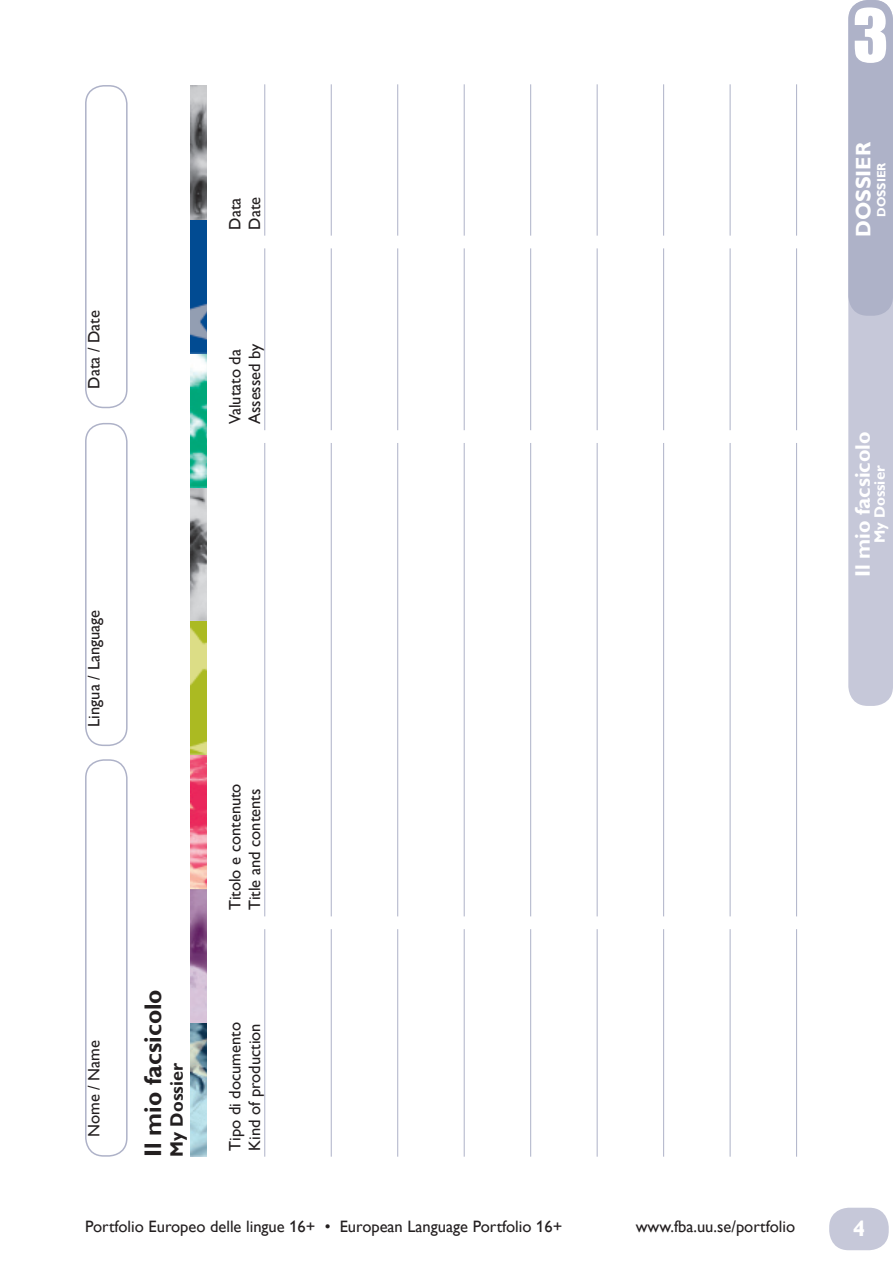
<style>
.page{position:relative;width:893px;height:1263px;background:#fff}
.page>*{position:absolute;margin:0;border:0;box-sizing:border-box;transform-origin:0 0}
.t1{font:67.5px "Impact";color:#fff}
.ESP_rubrik{font:700 24px "Gill Alt One";color:#231f20}
.ESP_underrubrik{font:700 22.5px "Gill Alt One";color:#fff}
.ESP_rubrik-2{font:700 21px "Gill Alt One";letter-spacing:-.005em;color:#fff}
.ESP_rubrik-3{font:700 18px "Gill Alt One";color:#231f20}
.ESP_tabell_rubrik{font:16.5px "Gill Alt One";color:#231f20}
.ESP_rubrik-4{font:700 15px "Gill Alt One";color:#fff}
.t2{font:700 12px "Gill Alt One";color:#fff}
</style>
<div class="page">
<div style="left:829px;top:1208px;width:60px;height:42px;background:#c6c8d9;border-radius:20px"></div>
<div style="left:85px;top:759px;width:43px;height:398px;border:2px solid #aeb2c8;border-radius:18px"></div>
<div style="left:85px;top:423px;width:43px;height:323px;border:2px solid #aeb2c8;border-radius:18px"></div>
<div style="left:85px;top:85px;width:43px;height:323px;border:2px solid #aeb2c8;border-radius:18px"></div>
<img style="left:190px;top:86px;width:16px;height:1070px">
<div style="left:848px;top:0;width:45px;height:706px;background:#c6c8d9;border-radius:20px"></div>
<div style="left:848px;top:0;width:45px;height:316px;background:#aeb2c8;border-radius:20px"></div>
<hr style="left:264px;top:929px;width:1px;height:228px;background:#aeb2c8">
<hr style="left:264px;top:443px;width:1px;height:473px;background:#aeb2c8">
<hr style="left:264px;top:248px;width:1px;height:182px;background:#aeb2c8">
<hr style="left:264px;top:84px;width:1px;height:152px;background:#aeb2c8">
<hr style="left:331px;top:929px;width:1px;height:228px;background:#aeb2c8">
<hr style="left:331px;top:443px;width:1px;height:473px;background:#aeb2c8">
<hr style="left:331px;top:248px;width:1px;height:182px;background:#aeb2c8">
<hr style="left:331px;top:84px;width:1px;height:152px;background:#aeb2c8">
<hr style="left:397px;top:929px;width:1px;height:228px;background:#aeb2c8">
<hr style="left:397px;top:443px;width:1px;height:473px;background:#aeb2c8">
<hr style="left:397px;top:248px;width:1px;height:182px;background:#aeb2c8">
<hr style="left:397px;top:84px;width:1px;height:152px;background:#aeb2c8">
<hr style="left:464px;top:929px;width:1px;height:228px;background:#aeb2c8">
<hr style="left:464px;top:443px;width:1px;height:473px;background:#aeb2c8">
<hr style="left:464px;top:248px;width:1px;height:182px;background:#aeb2c8">
<hr style="left:464px;top:84px;width:1px;height:152px;background:#aeb2c8">
<hr style="left:530px;top:929px;width:1px;height:228px;background:#aeb2c8">
<hr style="left:530px;top:443px;width:1px;height:473px;background:#aeb2c8">
<hr style="left:530px;top:248px;width:1px;height:182px;background:#aeb2c8">
<hr style="left:530px;top:84px;width:1px;height:152px;background:#aeb2c8">
<hr style="left:597px;top:929px;width:1px;height:228px;background:#aeb2c8">
<hr style="left:597px;top:443px;width:1px;height:473px;background:#aeb2c8">
<hr style="left:597px;top:248px;width:1px;height:182px;background:#aeb2c8">
<hr style="left:597px;top:84px;width:1px;height:152px;background:#aeb2c8">
<hr style="left:663px;top:929px;width:1px;height:228px;background:#aeb2c8">
<hr style="left:663px;top:443px;width:1px;height:473px;background:#aeb2c8">
<hr style="left:663px;top:248px;width:1px;height:182px;background:#aeb2c8">
<hr style="left:663px;top:84px;width:1px;height:152px;background:#aeb2c8">
<hr style="left:730px;top:929px;width:1px;height:228px;background:#aeb2c8">
<hr style="left:730px;top:443px;width:1px;height:473px;background:#aeb2c8">
<hr style="left:730px;top:248px;width:1px;height:182px;background:#aeb2c8">
<hr style="left:730px;top:84px;width:1px;height:152px;background:#aeb2c8">
<hr style="left:796px;top:929px;width:1px;height:228px;background:#aeb2c8">
<hr style="left:796px;top:443px;width:1px;height:473px;background:#aeb2c8">
<hr style="left:796px;top:248px;width:1px;height:182px;background:#aeb2c8">
<hr style="left:796px;top:84px;width:1px;height:152px;background:#aeb2c8">
<p class="ESP_tabell_rubrik" style="left:84px;top:389px;width:80px;rotate:-90deg">Data / Date</p>
<p class="ESP_tabell_rubrik" style="left:225px;top:230px;width:33px;rotate:-90deg">Data</p>
<p class="ESP_tabell_rubrik" style="left:245px;top:230px;width:34px;rotate:-90deg">Date</p>
<p class="ESP_tabell_rubrik" style="left:225px;top:424px;width:77px;rotate:-90deg">Valutato da</p>
<p class="ESP_tabell_rubrik" style="left:245px;top:424px;width:82px;rotate:-90deg">Assessed by</p>
<p class="ESP_tabell_rubrik" style="left:84px;top:726px;width:118px;rotate:-90deg">Lingua / Language</p>
<p class="ESP_tabell_rubrik" style="left:84px;top:1137px;width:98px;rotate:-90deg">Nome / Name</p>
<p class="ESP_rubrik" style="left:139px;top:1157px;width:169px;rotate:-90deg">Il mio facsicolo</p>
<p class="ESP_rubrik-3" style="left:166px;top:1157px;width:95px;rotate:-90deg">My Dossier</p>
<p class="ESP_tabell_rubrik" style="left:225px;top:910px;width:128px;rotate:-90deg">Titolo e contenuto</p>
<p class="ESP_tabell_rubrik" style="left:245px;top:910px;width:123px;rotate:-90deg">Title and contents</p>
<p class="ESP_tabell_rubrik" style="left:225px;top:1151px;width:130px;rotate:-90deg">Tipo di documento</p>
<p class="ESP_tabell_rubrik" style="left:245px;top:1151px;width:129px;rotate:-90deg">Kind of production</p>
<p class="ESP_tabell_rubrik" style="left:85px;top:1217px;width:479px">Portfolio Europeo delle lingue 16+ • European Language Portfolio 16+</p>
<p class="t1" style="left:853px;top:-17px;width:37px">3</p>
<p class="ESP_rubrik-2" style="left:851px;top:237px;width:97px;rotate:-90deg">DOSSIER</p>
<p class="t2" style="left:874px;top:217px;width:56px;rotate:-90deg">DOSSIER</p>
<p class="ESP_rubrik-2" style="left:851px;top:577px;width:146px;rotate:-90deg">Il mio facsicolo</p>
<p class="ESP_rubrik-4" style="left:871px;top:543px;width:80px;rotate:-90deg">My Dossier</p>
<p class="ESP_tabell_rubrik" style="left:636px;top:1217px;width:161px">www.fba.uu.se/portfolio</p>
<p class="ESP_underrubrik" style="left:853px;top:1215px;width:14px">4</p>
</div>
